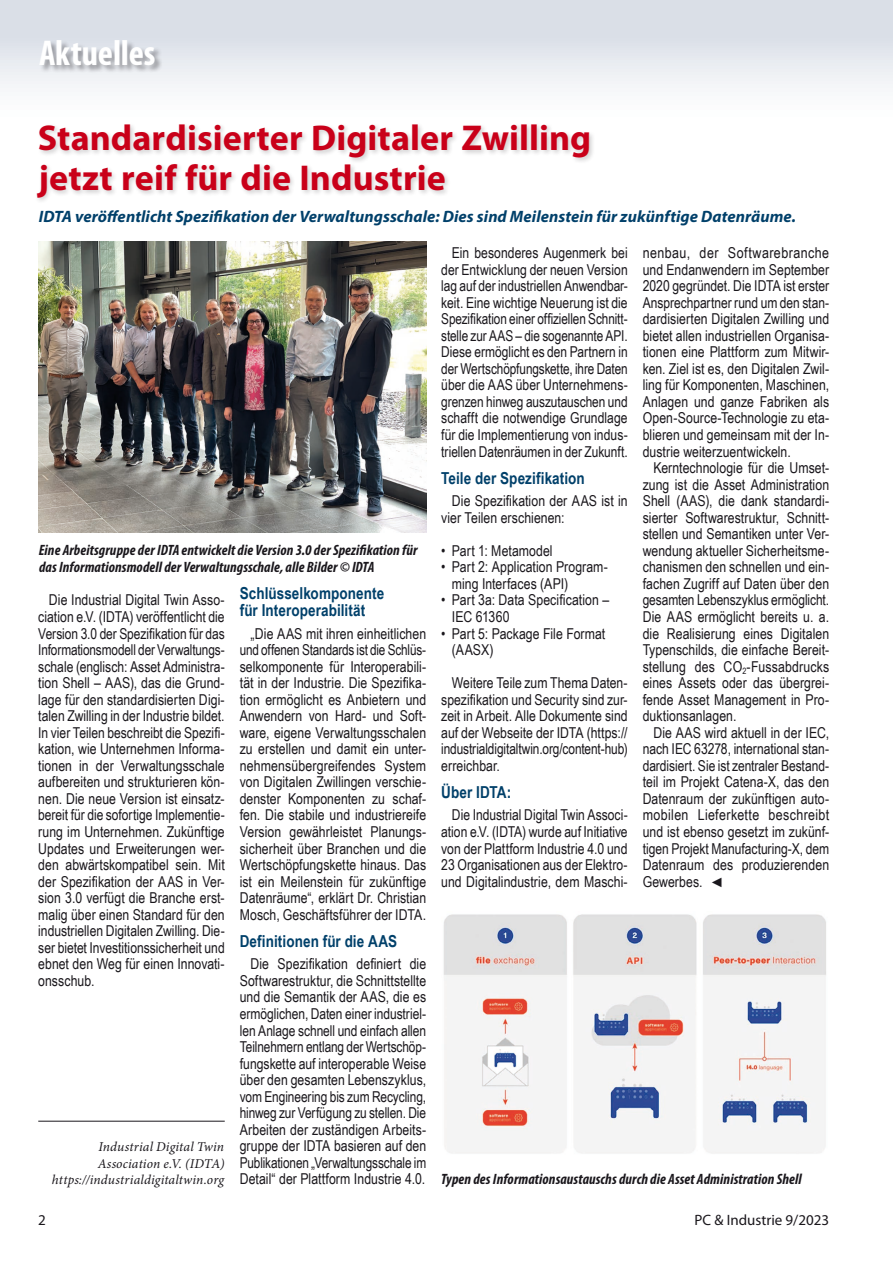
<style>
.page{position:relative;width:893px;height:1263px;background:#fff}
.page>*{position:absolute;margin:0;border:0;box-sizing:border-box;transform-origin:0 0}
.t1{font:700 36px/39.6px "Myriad Pro";letter-spacing:.005em;color:#c90019}
.t2{font:700 condensed 36px "Myriad Pro";letter-spacing:-.005em;color:#fff}
.t3{font:italic 700 16.5px "Myriad Pro";letter-spacing:.005em;color:#00406a}
.t4{font:700 16.5px/16.5px "Arial Narrow";letter-spacing:.005em;color:#00406a}
.t5{font:15px/16.5px "Arial Narrow";color:#1a171c;text-align:justify}
.t6{font:italic 700 condensed 15px/16.5px "Myriad Pro";letter-spacing:.005em;color:#1a171c}
.t7{font:15px "Myriad Pro";color:#1a171c}
.t8{font:italic 13.5px/16.5px "Minion Pro";letter-spacing:.01em;color:#1a171c;text-align:right}
.s1{font-family:"Arial";font-style:italic;font-size:13.5px}
</style>
<div class="page">
<div style="left:0;top:0;width:893px;height:128px;background:linear-gradient(to bottom,#d2d8e2,#fff)"></div>
<div style="left:39px;top:41px;width:124px;height:33px;background:#1a171c;opacity:.4"></div>
<div style="left:34px;top:123px;width:561px;height:81px;background:#1a171c;opacity:.2"></div>
<hr style="left:38px;top:1121px;width:187px;height:1px;background:#1a171c">
<img style="left:38px;top:241px;width:388px;height:291px">
<img style="left:443px;top:914px;width:383px;height:240px">
<h1 class="t2" style="left:39px;top:30px;width:118px">Aktuelles</h1>
<h1 class="t1" style="left:38px;top:117px;width:555px">Standardisierter Digitaler Zwilling jetzt reif für die Industrie</h1>
<p class="t3" style="left:39px;top:206px;width:759px">IDTA veröffentlicht Spezifikation der Verwaltungsschale: Dies sind Meilenstein für zukünftige Datenräume.</p>
<p class="t6" style="left:39px;top:542px;width:380px">Eine Arbeitsgruppe der IDTA entwickelt die Version 3.0 der Spezifikation für das Informationsmodell der Verwaltungsschale, alle Bilder © IDTA</p>
<p class="t5" style="left:38px;top:591px;width:188px;text-indent:11px">Die Industrial Digital Twin Asso&shy;ciation e.V. (IDTA) veröffentlicht die Version 3.0 der Spezifikation für das Informationsmodell der Verwaltungs&shy;schale (englisch: Asset Administra&shy;tion Shell – AAS), das die Grund&shy;lage für den standardisierten Digi&shy;talen Zwilling in der Industrie bildet.<br>In vier Teilen beschreibt die Spezifi&shy;kation, wie Unternehmen Informa&shy;tionen in der Verwaltungsschale aufbereiten und strukturieren kön&shy;nen. Die neue Version ist einsatz&shy;bereit für die sofortige Implementie&shy;rung im Unternehmen. Zukünftige Updates und Erweiterungen wer&shy;den abwärtskompatibel sein. Mit der Spezifikation der AAS in Ver&shy;sion 3.0 verfügt die Branche erst&shy;malig über einen Standard für den industriellen Digitalen Zwilling. Die&shy;ser bietet Investitionssicherheit und ebnet den Weg für einen Innovati&shy;onsschub.</p>
<p class="t8" style="left:52px;top:1139px;width:174px">Industrial Digital Twin<br>Association e.V. (IDTA) https://industrialdigitaltwin.org</p>
<p class="t4" style="left:240px;top:584px;width:146px">Schlüsselkomponente für Interoperabilität</p>
<p class="t5" style="left:240px;top:624px;width:188px;text-indent:11px">„Die AAS mit ihren einheitlichen und offenen Standards ist die Schlüs&shy;selkomponente für Interoperabili&shy;tät in der Industrie. Die Spezifika&shy;tion ermöglicht es Anbietern und Anwendern von Hard- und Soft&shy;ware, eigene Verwaltungsschalen zu erstellen und damit ein unter&shy;nehmensübergreifendes System von Digitalen Zwillingen verschie&shy;denster Komponenten zu schaf&shy;fen. Die stabile und industriereife Version gewährleistet Planungs&shy;sicherheit über Branchen und die Wertschöpfungskette hinaus. Das ist ein Meilenstein für zukünftige Datenräume“, erklärt Dr. Christian Mosch, Geschäftsführer der IDTA.</p>
<p class="t4" style="left:240px;top:932px;width:159px">Definitionen für die AAS</p>
<p class="t5" style="left:240px;top:955px;width:188px;text-indent:11px">Die Spezifikation definiert die Softwarestruktur, die Schnittstellte und die Semantik der AAS, die es ermöglichen, Daten einer industriel&shy;len Anlage schnell und einfach allen Teilnehmern entlang der Wertschöp&shy;fungskette auf interoperable Weise über den gesamten Lebenszyklus, vom Engineering bis zum Recycling, hinweg zur Verfügung zu stellen. Die Arbeiten der zuständigen Arbeits&shy;gruppe der IDTA basieren auf den Publikationen „Verwaltungsschale im Detail“ der Plattform Industrie 4.0.</p>
<p class="t5" style="left:441px;top:244px;width:188px;text-indent:11px">Ein besonderes Augenmerk bei der Entwicklung der neuen Version lag auf der industriellen Anwendbar&shy;keit. Eine wichtige Neuerung ist die Spezifikation einer offiziellen Schnitt&shy;stelle zur AAS – die sogenannte API.<br>Diese ermöglicht es den Partnern in der Wertschöpfungskette, ihre Daten über die AAS über Unternehmens&shy;grenzen hinweg auszutauschen und schafft die notwendige Grundlage für die Implementierung von indus&shy;triellen Datenräumen in der Zukunft.</p>
<p class="t4" style="left:441px;top:469px;width:145px">Teile der Spezifikation</p>
<p class="t5" style="left:441px;top:492px;width:188px;text-indent:11px">Die Spezifikation der AAS ist in vier Teilen erschienen:</p>
<p class="t5" style="left:441px;top:542px;width:113px">• Part 1: Metamodel</p>
<p class="t5" style="left:452px;top:558px;width:158px;text-indent:-11px">• Part 2: Application Program&shy;ming Interfaces (API)</p>
<p class="t5" style="left:452px;top:591px;width:159px;text-indent:-11px">• Part 3a: Data Specification –<br>IEC 61360</p>
<p class="t5" style="left:452px;top:624px;width:155px;text-indent:-11px">• Part 5: Package File Format (AASX)</p>
<p class="t5" style="left:441px;top:674px;width:188px;text-indent:11px">Weitere Teile zum Thema Daten&shy;spezifikation und Security sind zur&shy;zeit in Arbeit. Alle Dokumente sind auf der Webseite der IDTA (https:// industrialdigitaltwin.org/content-hub) erreichbar.</p>
<p class="t4" style="left:441px;top:783px;width:71px">Über IDTA:</p>
<p class="t5" style="left:441px;top:806px;width:188px;text-indent:11px">Die Industrial Digital Twin Associ&shy;ation e.V. (IDTA) wurde auf Initiative von der Plattform Industrie 4.0 und 23 Organisationen aus der Elektro&shy;und Digitalindustrie, dem Maschi-</p>
<p class="t5" style="left:643px;top:244px;width:188px">nenbau, der Softwarebranche und Endanwendern im September 2020 gegründet. Die IDTA ist erster Ansprechpartner rund um den stan&shy;dardisierten Digitalen Zwilling und bietet allen industriellen Organisa&shy;tionen eine Plattform zum Mitwir&shy;ken. Ziel ist es, den Digitalen Zwil&shy;ling für Komponenten, Maschinen, Anlagen und ganze Fabriken als Open-Source-Technologie zu eta&shy;blieren und gemeinsam mit der In&shy;dustrie weiterzuentwickeln.</p>
<p class="t5" style="left:643px;top:459px;width:188px;text-indent:11px">Kerntechnologie für die Umset&shy;zung ist die Asset Administration Shell (AAS), die dank standardi&shy;sierter Softwarestruktur, Schnitt&shy;stellen und Semantiken unter Ver&shy;wendung aktueller Sicherheitsme&shy;chanismen den schnellen und ein&shy;fachen Zugriff auf Daten über den gesamten Lebenszyklus ermöglicht.<br>Die AAS ermöglicht bereits u. a. die Realisierung eines Digitalen Typenschilds, die einfache Bereit&shy;stellung des CO<sub>2</sub>-Fussabdrucks eines Assets oder das übergrei&shy;fende Asset Management in Pro&shy;duktionsanlagen.</p>
<p class="t5" style="left:643px;top:724px;width:188px;text-indent:11px">Die AAS wird aktuell in der IEC, nach IEC 63278, international stan&shy;dardisiert. Sie ist zentraler Bestand&shy;teil im Projekt Catena-X, das den Datenraum der zukünftigen auto&shy;mobilen Lieferkette beschreibt und ist ebenso gesetzt im zukünf&shy;tigen Projekt Manufacturing-X, dem Datenraum des produzierenden Gewerbes. <span class="s1">◄</span></p>
<p class="t6" style="left:441px;top:1171px;width:362px">Typen des Informationsaustauschs durch die Asset Administration Shell</p>
<p class="t7" style="left:38px;top:1210px;width:9px">2</p>
<p class="t7" style="left:694px;top:1210px;width:136px">PC &amp; Industrie 9/2023</p>
</div>
